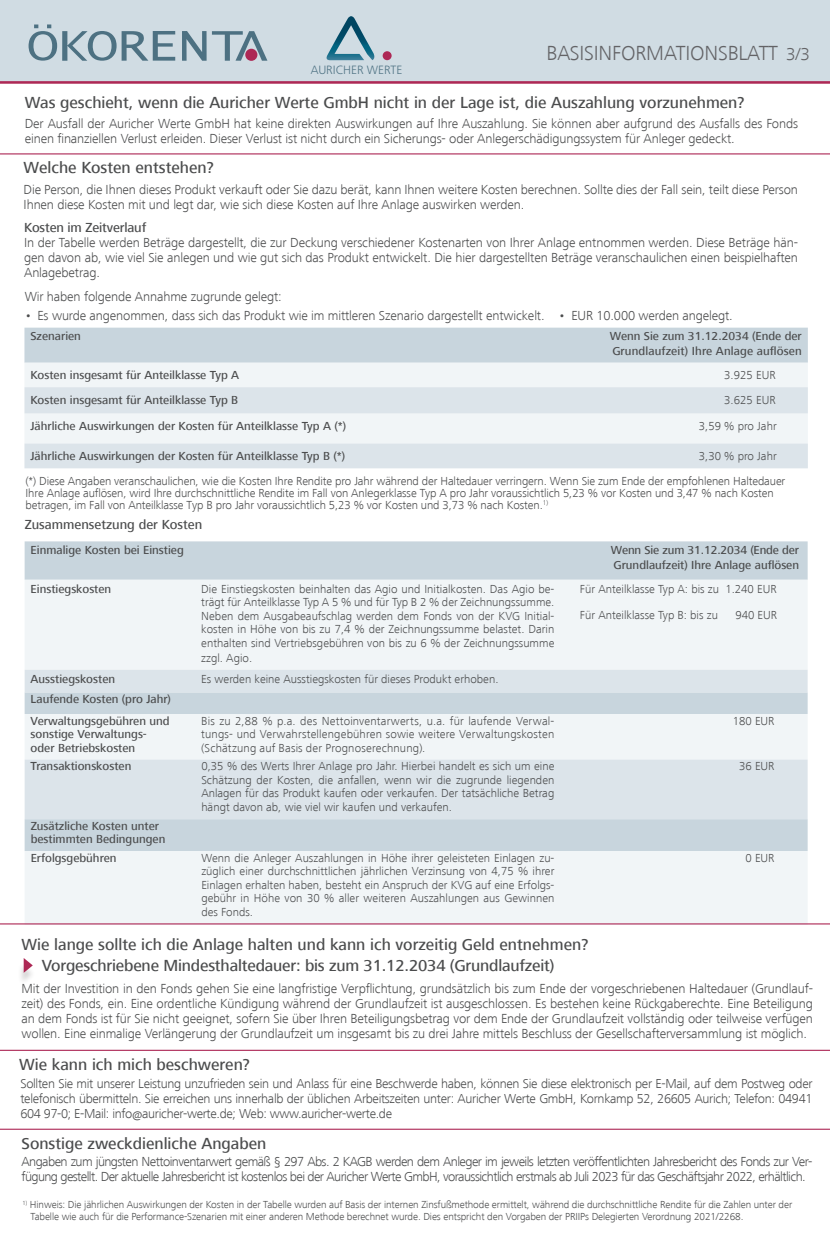
<style>
.page{position:relative;width:830px;height:1234px;background:#fff}
.page>*{position:absolute;margin:0;border:0;box-sizing:border-box;transform-origin:0 0}
.t1{font:300 21px "Frutiger Next LT";letter-spacing:-.01em;color:#636366}
.t2{font:300 18px "Frutiger Next LT";color:#636366}
.Absatzformat_1{font:500 16.5px "Frutiger Next LT";color:#4b4c4d}
.t3{font:300 13.5px/15px "Frutiger Next LT";letter-spacing:-.01em;color:#4b4c4d}
.t4{font:300 13.5px/15px "Frutiger Next LT";letter-spacing:-.045em;color:#4b4c4d}
.Absatzformat_1-2{font:500 13.5px "Frutiger Next LT";color:#4b4c4d}
.t5{font:300 13.35px/14.9px "Frutiger Next LT";letter-spacing:-.025em;color:#4b4c4d;text-align:justify}
.t6{font:300 12.45px "Frutiger Next LT";color:#4d7182}
.Lead{font:300 12px/13.5px "Frutiger Next LT";color:#4b4c4d;text-align:justify}
.Lead-2{font:500 12px/13.5px "Frutiger Next LT";color:#4b4c4d}
.Absatzformat_1-3{font:300 12px/12px "Frutiger Next LT";letter-spacing:-.01em;color:#4b4c4d}
.t7{font:300 10.5px/12px "Frutiger Next LT";letter-spacing:-.01em;color:#4b4c4d}
.s1{font-family:"Frutiger Neue LT Pro"}
</style>
<div class="page">
<div style="left:0;top:0;width:829px;height:82px;background:#d0dce3"></div>
<svg style="left:0;top:81px;width:829px;height:3px;background:#b6456b"></svg>
<svg style="left:182px;top:31px;width:24px;height:30px"></svg>
<svg style="left:212px;top:31px;width:55px;height:30px"></svg>
<svg style="left:29px;top:24px;width:146px;height:37px"></svg>
<div style="left:245px;top:49px;width:12px;height:12px;background:#ad2855;border-radius:50%"></div>
<svg style="left:326px;top:16px;width:49px;height:44px"></svg>
<div style="left:382px;top:51px;width:9px;height:9px;background:#ad2855;border-radius:50%"></div>
<hr style="left:0;top:153px;width:829px;height:1px;background:#ad2855">
<div style="left:24px;top:327px;width:783px;height:35px;background:#c8d5dd"></div>
<div style="left:24px;top:362px;width:783px;height:25px;background:#f1f5f7"></div>
<svg style="left:24px;top:387px;width:783px;height:81px;fill:#dce4ea"></svg>
<div style="left:25px;top:541px;width:782px;height:38px;background:#c8d5dd"></div>
<svg style="left:25px;top:579px;width:782px;height:344px;fill:#f1f5f7"></svg>
<svg style="left:25px;top:669px;width:782px;height:150px;fill:#dce4ea"></svg>
<hr style="left:0;top:923px;width:829px;height:1px;background:#ad2855">
<div style="left:18px;top:962px;width:18px;height:23px;background:#231f20;opacity:.19"></div>
<svg style="left:24px;top:958px;width:9px;height:14px"></svg>
<hr style="left:0;top:1049px;width:829px;height:1px;background:#ad2855">
<hr style="left:0;top:1128px;width:829px;height:1px;background:#ad2855">
<p class="t1" style="left:546px;top:41px;width:233px">BASISINFORMATIONSBLATT</p>
<p class="t2" style="left:785px;top:44px;width:25px">3/3</p>
<p class="t6" style="left:310px;top:63px;width:93px">AURICHER WERTE</p>
<p class="Absatzformat_1" style="left:25px;top:94px;width:721px">Was geschieht, wenn die Auricher Werte GmbH nicht in der Lage ist, die Auszahlung vorzunehmen?</p>
<p class="t3" style="left:25px;top:116px;width:774px">Der Ausfall der Auricher Werte GmbH hat keine direkten Auswirkungen auf Ihre Auszahlung. Sie können aber aufgrund des Ausfalls des Fonds einen finanziellen Verlust erleiden. Dieser Verlust ist nicht durch ein Sicherungs- oder Anlegerschädigungssystem für Anleger gedeckt.</p>
<p class="Absatzformat_1" style="left:24px;top:158px;width:192px">Welche Kosten entstehen?</p>
<p class="t3" style="left:24px;top:182px;width:775px">Die Person, die Ihnen dieses Produkt verkauft oder Sie dazu berät, kann Ihnen weitere Kosten berechnen. Sollte dies der Fall sein, teilt diese Person<br>Ihnen diese Kosten mit und legt dar, wie sich diese Kosten auf Ihre Anlage auswirken werden.</p>
<p class="Absatzformat_1-2" style="left:24px;top:220px;width:123px">Kosten im Zeitverlauf</p>
<p class="t3" style="left:24px;top:235px;width:775px;text-align:justify">In der Tabelle werden Beträge dargestellt, die zur Deckung verschiedener Kostenarten von Ihrer Anlage entnommen werden. Diese Beträge hän&shy;gen davon ab, wie viel Sie anlegen und wie gut sich das Produkt entwickelt. Die hier dargestellten Beträge veranschaulichen einen beispielhaften Anlagebetrag.</p>
<p class="t3" style="left:25px;top:289px;width:258px">Wir haben folgende Annahme zugrunde gelegt:</p>
<p class="t3" style="left:25px;top:308px;width:521px">• Es wurde angenommen, dass sich das Produkt wie im mittleren Szenario dargestellt entwickelt.</p>
<p class="Lead-2" style="left:30px;top:329px;width:52px">Szenarien</p>
<p class="Lead-2" style="left:609px;top:329px;width:193px;line-height:15px">Wenn Sie zum 31.12.2034 (Ende der<br>Grundlaufzeit) Ihre Anlage auflösen</p>
<p class="Lead-2" style="left:30px;top:368px;width:210px">Kosten insgesamt für Anteilklasse Typ A</p>
<p class="Lead" style="left:724px;top:368px;width:53px">3.925 EUR</p>
<p class="Lead-2" style="left:30px;top:393px;width:209px">Kosten insgesamt für Anteilklasse Typ B</p>
<p class="Lead" style="left:724px;top:393px;width:53px">3.625 EUR</p>
<p class="Lead-2" style="left:30px;top:419px;width:317px">Jährliche Auswirkungen der Kosten für Anteilklasse Typ A (*)</p>
<p class="Lead" style="left:698px;top:419px;width:79px">3,59 % pro Jahr</p>
<p class="Lead-2" style="left:30px;top:449px;width:316px">Jährliche Auswirkungen der Kosten für Anteilklasse Typ B (*)</p>
<p class="Lead" style="left:698px;top:449px;width:79px">3,30 % pro Jahr</p>
<p class="Absatzformat_1-3" style="left:26px;top:474px;width:761px">(*) Diese Angaben veranschaulichen, wie die Kosten Ihre Rendite pro Jahr während der Haltedauer verringern. Wenn Sie zum Ende der empfohlenen Haltedauer<br>Ihre Anlage auflösen, wird Ihre durchschnittliche Rendite im Fall von Anl<span class="s1">e</span>gerklasse Typ A pro Jahr voraussichtlich 5,23 % vor Kosten und 3,47 % nach Kosten betragen, im Fall von Anteilklasse Typ B pro Jahr voraussichtlich 5,23 % vor Kosten und 3,73 % nach Kosten.<sup>1)</sup></p>
<p class="Absatzformat_1-2" style="left:25px;top:516px;width:179px">Zusammensetzung der Kosten</p>
<p class="Lead-2" style="left:31px;top:543px;width:155px">Einmalige Kosten bei Einstieg</p>
<p class="Lead-2" style="left:610px;top:542px;width:190px;line-height:15px">Wenn Sie zum 31.12.2034 (Ende der<br>Grundlaufzeit) Ihre Anlage auflösen</p>
<p class="Lead-2" style="left:31px;top:581px;width:82px">Einstiegskosten</p>
<p class="Lead" style="left:201px;top:581px;width:354px">Die Einstiegskosten beinhalten das Agio und Initialkosten. Das Agio be&shy;trägt für Anteilklasse Typ A 5 % und für Typ B 2 % der Zeichnungssumme.<br>Neben dem Ausgabeaufschlag werden dem Fonds von der KVG Initial&shy;kosten in Höhe von bis zu 7,4 % der Zeichnungssumme belastet. Darin enthalten sind Vertriebsgebühren von bis zu 6 % der Zeichnungssumme</p>
<p class="Lead" style="left:201px;top:650px;width:52px">zzgl. Agio.</p>
<p class="t3" style="left:558px;top:308px;width:176px">• EUR 10.000 werden angelegt.</p>
<p class="Lead" style="left:579px;top:581px;width:198px">Für Anteilklasse Typ A: bis zu 1.240 EUR</p>
<p class="Lead" style="left:579px;top:608px;width:139px">Für Anteilklasse Typ B: bis zu</p>
<p class="Lead" style="left:735px;top:608px;width:43px">940 EUR</p>
<p class="Lead-2" style="left:31px;top:671px;width:86px">Ausstiegskosten</p>
<p class="Lead" style="left:201px;top:671px;width:298px">Es werden keine Ausstiegskosten für dieses Produkt erhoben.</p>
<p class="Lead-2" style="left:31px;top:692px;width:142px">Laufende Kosten (pro Jahr)</p>
<p class="Lead-2" style="left:31px;top:713px;width:140px">Verwaltungsgebühren und sonstige Verwaltungs&shy;oder Betriebskosten</p>
<p class="Lead" style="left:201px;top:713px;width:354px">Bis zu 2,88 % p.a. des Nettoinventarwerts, u.a. für laufende Verwal&shy;tungs- und Verwahrstellengebühren sowie weitere Verwaltungskosten (Schätzung auf Basis der Prognoserechnung).</p>
<p class="Lead" style="left:732px;top:713px;width:43px">180 EUR</p>
<p class="Lead-2" style="left:31px;top:759px;width:102px">Transaktionskosten</p>
<p class="Lead" style="left:201px;top:759px;width:354px">0,35 % des Werts Ihrer Anlage pro Jahr. Hierbei handelt es sich um eine Schätzung der Kosten, die anfallen, wenn wir die zugrunde liegenden Anlagen für das Produkt kaufen oder verkaufen. Der tatsächliche Betrag hängt davon ab, wie viel wir kaufen und verkaufen.</p>
<p class="Lead" style="left:738px;top:759px;width:37px">36 EUR</p>
<p class="Lead-2" style="left:31px;top:819px;width:136px">Zusätzliche Kosten unter bestimmten Bedingungen</p>
<p class="Lead-2" style="left:31px;top:850px;width:87px">Erfolgsgebühren</p>
<p class="Lead" style="left:201px;top:850px;width:354px">Wenn die Anleger Auszahlungen in Höhe ihrer geleisteten Einlagen zu&shy;züglich einer durchschnittlichen jährlichen Verzinsung von 4,75 % ihrer Einlagen erhalten haben, besteht ein Anspruch der KVG auf eine Erfolgs&shy;gebühr in Höhe von 30 % aller weiteren Auszahlungen aus Gewinnen des Fonds.</p>
<p class="Lead" style="left:745px;top:850px;width:31px">0 EUR</p>
<p class="Absatzformat_1" style="left:22px;top:934px;width:568px">Wie lange sollte ich die Anlage halten und kann ich vorzeitig Geld entnehmen?</p>
<p class="t3" style="left:22px;top:980px;width:792px;text-align:justify">Mit der Investition in den Fonds gehen Sie eine langfristige Verpflichtung, grundsätzlich bis zum Ende der vorgeschriebenen Haltedauer (Grundlauf&shy;zeit) des Fonds, ein. Eine ordentliche Kündigung während der Grundlaufzeit ist ausgeschlossen. Es bestehen keine Rückgaberechte. Eine Beteiligung an dem Fonds ist für Sie nicht geeignet, sofern Sie über Ihren Beteiligungsbetrag vor dem Ende der Grundlaufzeit vollständig oder teilweise verfügen wollen. Eine einmalige Verlängerung der Grundlaufzeit um insgesamt bis zu drei Jahre mittels Beschluss der Gesellschafterversammlung ist möglich.</p>
<p class="Absatzformat_1" style="left:19px;top:1055px;width:232px">Wie kann ich mich beschweren?</p>
<p class="t5" style="left:20px;top:1076px;width:793px">Sollten Sie mit unserer Leistung unzufrieden sein und Anlass für eine Beschwerde haben, können Sie diese elektronisch per E-Mail, auf dem Postweg oder telefonisch übermitteln. Sie erreichen uns innerhalb der üblichen Arbeitszeiten unter: Auricher Werte GmbH, Kornkamp 52, 26605 Aurich; Telefon: 04941<br>604 97-0; E-Mail: info@auricher-werte.de; Web: www.auricher-werte.de</p>
<p class="Absatzformat_1" style="left:22px;top:1133px;width:246px">Sonstige zweckdienliche Angaben</p>
<p class="t4" style="left:22px;top:1153px;width:792px">Angaben zum jüngsten Nettoinventarwert gemäß § 297 Abs. 2 KAGB werden dem Anleger im jeweils letzten veröffentlichten Jahresbericht des Fonds zur Ver&shy;fügung gestellt. Der aktuelle Jahresbericht ist kostenlos bei der Auricher Werte GmbH, voraussichtlich erstmals ab Juli 2023 für das Geschäftsjahr 2022, erhältlich.</p>
<p class="Absatzformat_1" style="left:42px;top:956px;width:514px">Vorgeschriebene Mindesthaltedauer: bis zum 31.12.2034 (Grundlaufzeit)</p>
<p class="t7" style="left:31px;top:1198px;width:762px;text-indent:-8px"><sup>1)</sup> Hinweis: Die jährlichen Auswirkungen der Kosten in der Tabelle wurden auf Basis der internen Zinsfußmethode ermittelt, während die durchschnittliche Rendite für die Zahlen unter der<br>Tabelle wie auch für die Performance-Szenarien mit einer anderen Methode berechnet wurde. Dies entspricht den Vorgaben der PRIIPs Delegierten Verordnung 2021/2268.</p>
</div>
